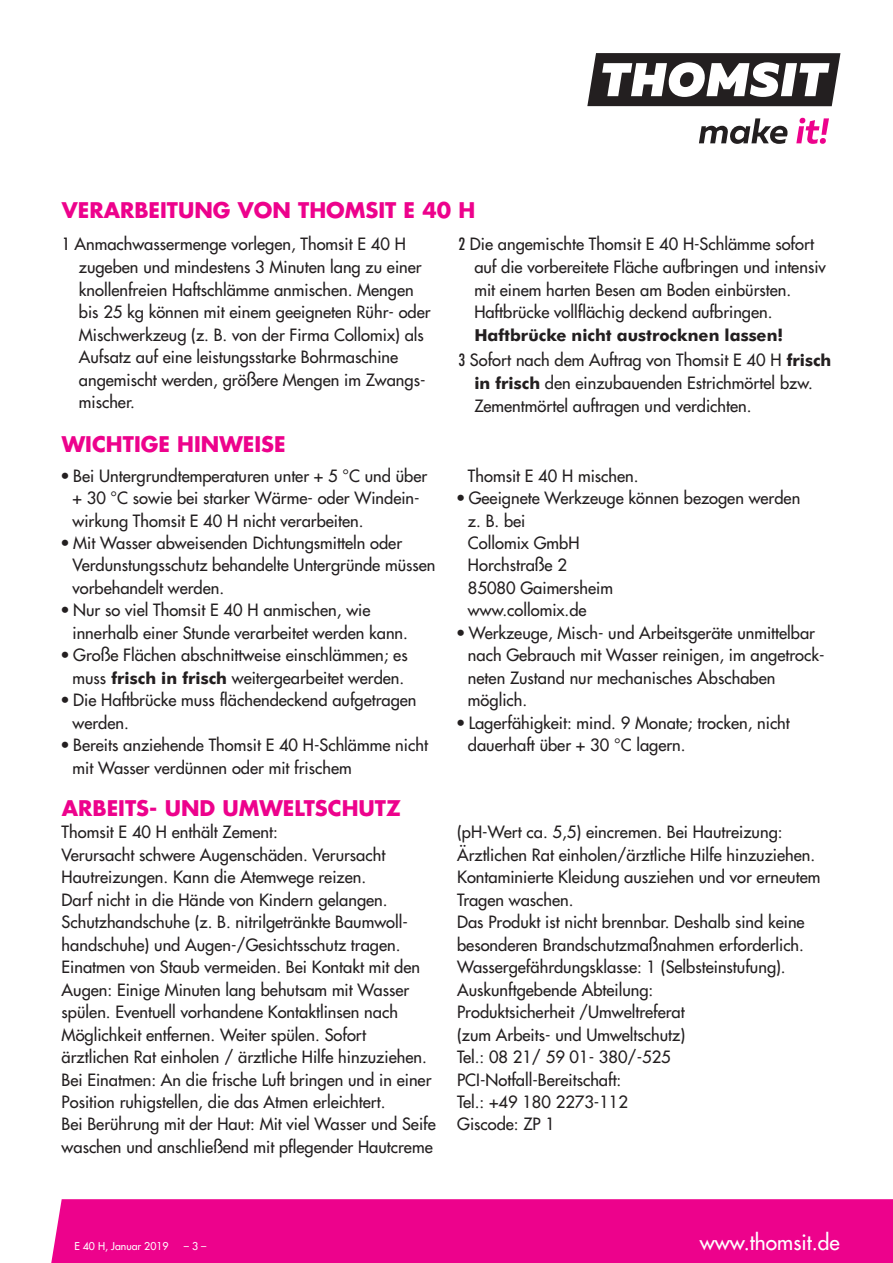
<style>
.page{position:relative;width:893px;height:1263px;background:#fff}
.page>*{position:absolute;margin:0;border:0;box-sizing:border-box;transform-origin:0 0}
.t1{font:700 21px "Futura";color:#ed028c}
.t2{font:21px "Futura";color:#fff}
.t3{font:16.5px/22.5px "Futura";color:#231f20}
.t4{font:700 16.5px "Futura BT";color:#231f20}
.t5{font:10.5px "Futura";color:#fff}
.s1{font-family:"Li Gothic Med";font-size:21px;color:#fff}
.s2{font-stretch:condensed}
.s3{font-family:"Futura BT";font-weight:700}
</style>
<div class="page">
<svg style="left:587px;top:53px;width:253px;height:53px"></svg>
<svg style="left:699px;top:118px;width:89px;height:26px"></svg>
<svg style="left:796px;top:118px;width:33px;height:26px"></svg>
<div style="left:51px;top:1199px;width:842px;height:64px;background:#ed028c"></div>
<p class="t1" style="left:62px;top:200px;width:415px">VERARBEITUNG VON THOMSIT E 40 H</p>
<p class="t3" style="left:79px;top:234px;width:353px;text-indent:-17px"><span class="s1">█</span><span class="s2">1</span> Anmachwassermenge vorlegen, Thomsit E 40 H zugeben und mindestens 3 Minuten lang zu einer knollenfreien Haftschlämme anmischen. Mengen bis 25 kg können mit einem geeigneten Rühr- oder Mischwerkzeug (z. B. von der Firma Collomix) als Aufsatz auf eine leistungsstarke Bohrmaschine angemischt werden, größere Mengen im Zwangs&shy;mischer.</p>
<p class="t3" style="left:474px;top:234px;width:353px;text-indent:-17px"><span class="s1">█</span><span class="s2">2</span> Die angemischte Thomsit E 40 H-Schlämme sofort auf die vorbereitete Fläche aufbringen und intensiv mit einem harten Besen am Boden einbürsten.<br>Haftbrücke vollflächig deckend aufbringen.</p>
<p class="t4" style="left:474px;top:328px;width:310px">Haftbrücke nicht austrocknen lassen!</p>
<p class="t3" style="left:474px;top:350px;width:359px;text-indent:-17px"><span class="s1">█</span><span class="s2">3</span> Sofort nach dem Auftrag von Thomsit E 40 H <span class="s3">frisch in frisch</span> den einzubauenden Estrichmörtel bzw.<br>Zementmörtel auftragen und verdichten.</p>
<p class="t1" style="left:62px;top:435px;width:225px">WICHTIGE HINWEISE</p>
<p class="t3" style="left:72px;top:465px;width:356px;text-indent:-11px"><span class="s2">•</span> Bei Untergrundtemperaturen unter + 5 °C und über + 30 °C sowie bei starker Wärme- oder Windein&shy;wirkung Thomsit E 40 H nicht verarbeiten.</p>
<p class="t3" style="left:72px;top:533px;width:365px;text-indent:-11px"><span class="s2">•</span> Mit Wasser abweisenden Dichtungsmitteln oder<br>Verdunstungsschutz behandelte Untergründe müssen vorbehandelt werden.</p>
<p class="t3" style="left:72px;top:600px;width:337px;text-indent:-11px"><span class="s2">•</span> Nur so viel Thomsit E 40 H anmischen, wie innerhalb einer Stunde verarbeitet werden kann.</p>
<p class="t3" style="left:62px;top:645px;width:347px;text-align:center"><span class="s2">•</span> Große Flächen abschnittweise einschlämmen; es muss <span class="s3">frisch in frisch</span> weitergearbeitet werden.</p>
<p class="t3" style="left:72px;top:690px;width:346px;text-indent:-11px"><span class="s2">•</span> Die Haftbrücke muss flächendeckend aufgetragen werden.</p>
<p class="t3" style="left:72px;top:735px;width:357px;text-indent:-11px"><span class="s2">•</span> Bereits anziehende Thomsit E 40 H-Schlämme nicht mit Wasser verdünnen oder mit frischem</p>
<p class="t3" style="left:468px;top:465px;width:172px">Thomsit E 40 H mischen.</p>
<p class="t3" style="left:468px;top:488px;width:334px;text-indent:-11px"><span class="s2">•</span> Geeignete Werkzeuge können bezogen werden z. B. bei<br>Collomix GmbH<br>Horchstraße 2<br>85080 Gaimersheim<br>www.collomix.de</p>
<p class="t3" style="left:468px;top:623px;width:358px;text-indent:-11px"><span class="s2">•</span> Werkzeuge, Misch- und Arbeitsgeräte unmittelbar nach Gebrauch mit Wasser reinigen, im angetrock&shy;neten Zustand nur mechanisches Abschaben möglich.</p>
<p class="t3" style="left:468px;top:713px;width:323px;text-indent:-11px"><span class="s2">•</span> Lagerfähigkeit: mind. 9 Monate; trocken, nicht dauerhaft über + 30 °C lagern.</p>
<p class="t1" style="left:62px;top:798px;width:341px">ARBEITS- UND UMWELTSCHUTZ</p>
<p class="t3" style="left:62px;top:822px;width:376px">Thomsit E 40 H enthält Zement:<br>Verursacht schwere Augenschäden. Verursacht Hautreizungen. Kann die Atemwege reizen.<br>Darf nicht in die Hände von Kindern gelangen.<br>Schutzhandschuhe (z. B. nitrilgetränkte Baumwoll&shy;handschuhe) und Augen-/Gesichtsschutz tragen.<br>Einatmen von Staub vermeiden. Bei Kontakt mit den Augen: Einige Minuten lang behutsam mit Wasser spülen. Eventuell vorhandene Kontaktlinsen nach Möglichkeit entfernen. Weiter spülen. Sofort ärztlichen Rat einholen / ärztliche Hilfe hinzuziehen.<br>Bei Einatmen: An die frische Luft bringen und in einer Position ruhigstellen, die das Atmen erleichtert.<br>Bei Berührung mit der Haut: Mit viel Wasser und Seife waschen und anschließend mit pflegender Hautcreme</p>
<p class="t3" style="left:457px;top:822px;width:365px">(pH-Wert ca. 5,5) eincremen. Bei Hautreizung:<br>Ärztlichen Rat einholen/ärztliche Hilfe hinzuziehen.<br>Kontaminierte Kleidung ausziehen und vor erneutem Tragen waschen.<br>Das Produkt ist nicht brennbar. Deshalb sind keine besonderen Brandschutzmaßnahmen erforderlich.<br>Wassergefährdungsklasse: 1 (Selbsteinstufung).<br>Auskunftgebende Abteilung:<br>Produktsicherheit /Umweltreferat<br>(zum Arbeits- und Umweltschutz)<br>Tel.: 08 21/ 59 01- 380/-525<br>PCI-Notfall-Bereitschaft:<br>Tel.: +49 180 2273-112<br>Giscode: ZP 1</p>
<p class="t5" style="left:74px;top:1241px;width:96px">E 40 H, Januar 2019</p>
<p class="t5" style="left:184px;top:1241px;width:24px">–3–</p>
<p class="t2" style="left:700px;top:1232px;width:141px">www.thomsit.de</p>
</div>
